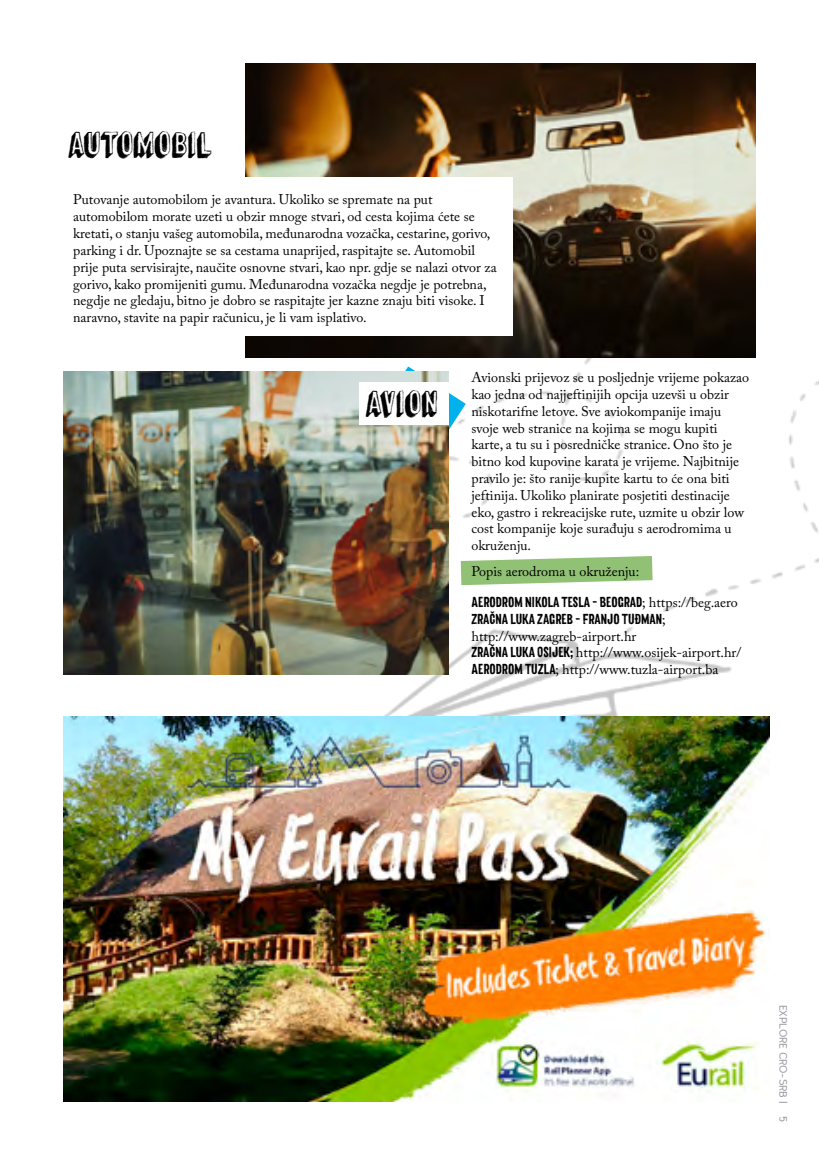
<style>
.page{position:relative;width:819px;height:1166px;background:#fff}
.page>*{position:absolute;margin:0;border:0;box-sizing:border-box;transform-origin:0 0}
.t1{font:31.5px "Canvas 3 D Sans Shadow";letter-spacing:-.025em;color:#000}
.t2{font:14px/16.8px "Adobe Caslon Pro";color:#000}
.t3{font:14px/16.8px "Canvas 3 D Sans Kerned";color:#000}
.t4{font:12.25px "Calvin";letter-spacing:-.03em;color:#98949d}
.s1{font-family:"Adobe Caslon Pro"}
.s2{font-family:"Canvas 3 D Sans Kerned"}
</style>
<div class="page">
<img style="left:336px;top:357px;width:483px;height:382px">
<svg style="left:371px;top:366px;width:95px;height:95px"></svg>
<svg style="left:460px;top:556px;width:192px;height:29px;background:#a3cb8b"></svg>
<img style="left:246px;top:63px;width:510px;height:294px">
<div style="left:63px;top:178px;width:449px;height:158px;background:#fff"></div>
<img style="left:63px;top:371px;width:385px;height:303px">
<img style="left:63px;top:716px;width:706px;height:385px">
<div style="left:359px;top:382px;width:89px;height:42px;background:#fff"></div>
<h1 class="t1" style="left:72px;top:124px;width:146px">AUTOMOBIL</h1>
<p class="t2" style="left:73px;top:191px;width:425px">Putovanje automobilom je avantura. Ukoliko se spremate na put automobilom morate uzeti u obzir mnoge stvari, od cesta kojima ćete se kretati, o stanju vašeg automobila, međunarodna vozačka, cestarine, gorivo, parking i dr. Upoznajte se sa cestama unaprijed, raspitajte se. Automobil prije puta servisirajte, naučite osnovne stvari, kao npr. gdje se nalazi otvor za gorivo, kako promijeniti gumu. Međunarodna vozačka negdje je potrebna, negdje ne gledaju, bitno je dobro se raspitajte jer kazne znaju biti visoke. I naravno, stavite na papir računicu, je li vam isplativo.</p>
<h1 class="t1" style="left:369px;top:383px;width:76px">AVION</h1>
<p class="t2" style="left:471px;top:369px;width:279px">Avionski prijevoz se u posljednje vrijeme pokazao kao jedna od najjeftinijih opcija uzevši u obzir niskotarifne letove. Sve aviokompanije imaju svoje web stranice na kojima se mogu kupiti karte, a tu su i posredničke stranice. Ono što je bitno kod kupovine karata je vrijeme. Najbitnije pravilo je: što ranije kupite kartu to će ona biti jeftinija. Ukoliko planirate posjetiti destinacije eko, gastro i rekreacijske rute, uzmite u obzir low cost kompanije koje surađuju s aerodromima u okruženju.</p>
<p class="t2" style="left:471px;top:562px;width:169px">Popis aerodroma u okruženju:</p>
<p class="t3" style="left:471px;top:594px;width:268px">AERODROM NIKOLA TESLA - BEOGRAD<span class="s1">; https://beg.aero<br></span>ZRAČNA LUKA ZAGREB - FRANJO TUĐMAN<span class="s1">;</span></p>
<p class="t2" style="left:471px;top:627px;width:271px">http://www.zagreb-airport.hr<br><span class="s2">ZRAČNA LUKA OSIJEK;</span> http://www.osijek-airport.hr/<br><span class="s2">AERODROM TUZLA</span>; http://www.tuzla-airport.ba</p>
<p class="t4" style="left:789px;top:1005px;width:100px;rotate:90deg">EXPLORE CRO-SRB |</p>
<p class="t4" style="left:789px;top:1115px;width:8px;rotate:90deg">5</p>
</div>
